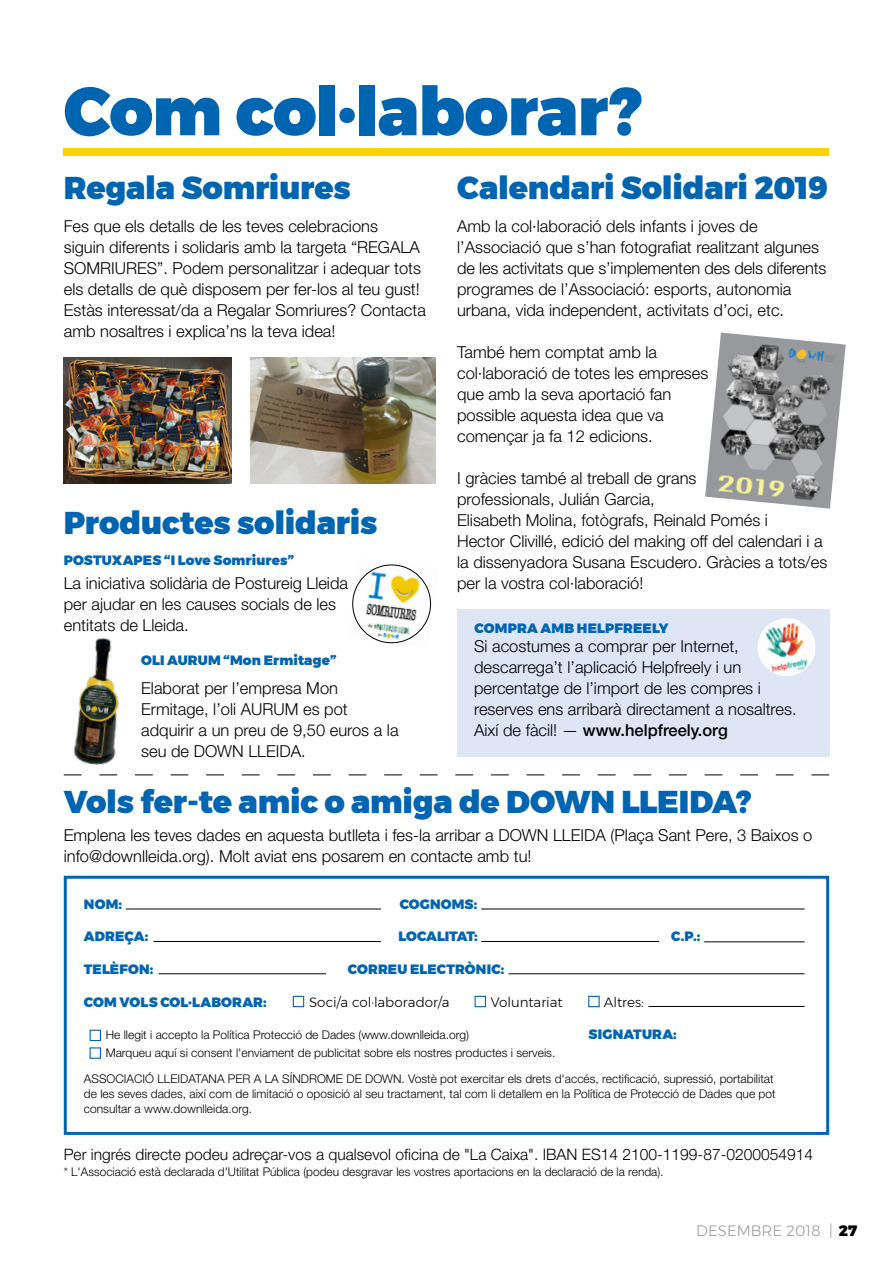
<style>
.page{position:relative;width:893px;height:1263px;background:#fff}
.page>*{position:absolute;margin:0;border:0;box-sizing:border-box;transform-origin:0 0}
.t1{font:900 67.5px "Montserrat";letter-spacing:-.01em;color:#0065b1}
.t2{font:900 31.5px "Montserrat";letter-spacing:-.005em;color:#0065b1}
.t3{font:300 16.5px/21px "Helvetica Neue LT Std";color:#000}
.t4{font:300 15.75px "Helvetica Neue LT Std";color:#000}
.t5{font:300 15px "Montserrat";color:#9d9d9c}
.t6{font:900 13.5px "Montserrat";letter-spacing:.01em;color:#0065b1}
.t7{font:300 13.5px "Montserrat";color:#000}
.t8{font:900 13.5px "Montserrat";letter-spacing:-.01em;color:#0065b1}
.t9{font:300 12px/15px "Helvetica Neue LT Std";color:#000}
.s1{font-weight:500}
.s2{font-weight:900;color:#000}
</style>
<div class="page">
<div style="left:64px;top:148px;width:765px;height:8px;background:#ffd000"></div>
<svg style="left:64px;top:774px;width:765px;height:1px"></svg>
<div style="left:64px;top:876px;width:765px;height:259px;border:3px solid #0065b1"></div>
<hr style="left:126px;top:909px;width:255px;height:1px;background:#000">
<hr style="left:153px;top:941px;width:228px;height:1px;background:#000">
<hr style="left:159px;top:973px;width:167px;height:1px;background:#000">
<hr style="left:481px;top:909px;width:323px;height:1px;background:#000">
<hr style="left:509px;top:973px;width:295px;height:1px;background:#000">
<hr style="left:481px;top:941px;width:178px;height:1px;background:#000">
<hr style="left:704px;top:941px;width:100px;height:1px;background:#000">
<hr style="left:648px;top:1006px;width:156px;height:1px;background:#000">
<div style="left:293px;top:996px;width:11px;height:11px;border:1px solid #0065b1"></div>
<div style="left:90px;top:1030px;width:11px;height:11px;border:1px solid #0065b1"></div>
<div style="left:90px;top:1047px;width:11px;height:12px;border:1px solid #0065b1"></div>
<div style="left:475px;top:996px;width:11px;height:11px;border:1px solid #0065b1"></div>
<div style="left:588px;top:996px;width:12px;height:11px;border:1px solid #0065b1"></div>
<img style="left:705px;top:333px;width:141px;height:176px">
<div style="left:457px;top:610px;width:372px;height:147px;background:#dee5f5"></div>
<img style="left:758px;top:618px;width:58px;height:58px">
<img style="left:64px;top:358px;width:167px;height:125px">
<img style="left:250px;top:358px;width:186px;height:126px">
<img style="left:73px;top:637px;width:46px;height:128px">
<img style="left:352px;top:564px;width:80px;height:80px">
<div style="left:353px;top:565px;width:78px;height:78px;border:1px solid #000;border-radius:50%"></div>
<h1 class="t1" style="left:64px;top:56px;width:579px">Com col·laborar?</h1>
<h2 class="t2" style="left:64px;top:162px;width:289px">Regala Somriures</h2>
<h2 class="t2" style="left:457px;top:162px;width:373px">Calendari Solidari 2019</h2>
<p class="t3" style="left:64px;top:215px;width:364px">Fes que els detalls de les teves celebracions<br>siguin diferents i solidaris amb la targeta “REGALA SOMRIURES”. Podem personalitzar i adequar tots els detalls de què disposem per fer-los al teu gust!<br>Estàs interessat/da a Regalar Somriures? Contacta amb nosaltres i explica’ns la teva idea!</p>
<h2 class="t2" style="left:64px;top:497px;width:315px">Productes solidaris</h2>
<p class="t6" style="left:64px;top:549px;width:232px">POSTUXAPES “I Love Somriures”</p>
<p class="t3" style="left:64px;top:572px;width:286px">La iniciativa solidària de Postureig Lleida per ajudar en les causes socials de les entitats de Lleida.</p>
<p class="t6" style="left:141px;top:649px;width:197px">OLI AURUM “Mon Ermitage”</p>
<p class="t3" style="left:141px;top:677px;width:259px">Elaborat per l’empresa Mon<br>Ermitage, l’oli AURUM es pot adquirir a un preu de 9,50 euros a la seu de DOWN LLEIDA.</p>
<p class="t3" style="left:457px;top:215px;width:371px">Amb la col·laboració dels infants i joves de l’Associació que s’han fotografiat realitzant algunes de les activitats que s’implementen des dels diferents programes de l’Associació: esports, autonomia urbana, vida independent, activitats d’oci, etc.</p>
<p class="t3" style="left:457px;top:341px;width:253px">També hem comptat amb la col·laboració de totes les empreses que amb la seva aportació fan possible aquesta idea que va començar ja fa 12 edicions.</p>
<p class="t3" style="left:457px;top:467px;width:372px">I gràcies també al treball de grans<br>professionals, Julián Garcia,<br>Elisabeth Molina, fotògrafs, Reinald Pomés i<br>Hector Clivillé, edició del making off del calendari i a la dissenyadora Susana Escudero. Gràcies a tots/es per la vostra col·laboració!</p>
<p class="t6" style="left:475px;top:617px;width:196px">COMPRA AMB HELPFREELY</p>
<p class="t3" style="left:474px;top:635px;width:324px">Si acostumes a comprar per Internet, descarrega’t l’aplicació Helpfreely i un percentatge de l’import de les compres i reserves ens arribarà directament a nosaltres.<br>Així de fàcil! — <span class="s1">www.helpfreely.org</span></p>
<h2 class="t2" style="left:64px;top:775px;width:689px">Vols fer-te amic o amiga de DOWN LLEIDA?</h2>
<p class="t3" style="left:64px;top:824px;width:750px">Emplena les teves dades en aquesta butlleta i fes-la arribar a DOWN LLEIDA (Plaça Sant Pere, 3 Baixos o info@downlleida.org). Molt aviat ens posarem en contacte amb tu!</p>
<p class="t6" style="left:400px;top:893px;width:79px">COGNOMS:</p>
<p class="t6" style="left:84px;top:893px;width:40px">NOM:</p>
<p class="t6" style="left:84px;top:925px;width:66px">ADREÇA:</p>
<p class="t6" style="left:84px;top:958px;width:71px">TELÈFON:</p>
<p class="t6" style="left:84px;top:991px;width:184px">COM VOLS COL·LABORAR:</p>
<p class="t8" style="left:398px;top:925px;width:81px">LOCALITAT:</p>
<p class="t6" style="left:671px;top:925px;width:31px">C.P.:</p>
<p class="t6" style="left:348px;top:958px;width:158px">CORREU ELECTRÒNIC:</p>
<p class="t7" style="left:309px;top:992px;width:142px">Soci/a col·laborador/a</p>
<p class="t9" style="left:106px;top:1025px;width:451px;line-height:18px">He llegit i accepto la Política Protecció de Dades (www.downlleida.org)<br>Marqueu aquí si consent l'enviament de publicitat sobre els nostres productes i serveis.</p>
<p class="t7" style="left:491px;top:992px;width:73px">Voluntariat</p>
<p class="t7" style="left:604px;top:992px;width:42px">Altres:</p>
<p class="t6" style="left:589px;top:1023px;width:90px">SIGNATURA:</p>
<p class="t9" style="left:84px;top:1071px;width:693px">ASSOCIACIÓ LLEIDATANA PER A LA SÍNDROME DE DOWN. Vostè pot exercitar els drets d'accés, rectificació, supressió, portabilitat de les seves dades, així com de limitació o oposició al seu tractament, tal com li detallem en la Política de Protecció de Dades que pot consultar a www.downlleida.org.</p>
<p class="t4" style="left:64px;top:1144px;width:751px">Per ingrés directe podeu adreçar-vos a qualsevol oficina de "La Caixa". IBAN ES14 2100-1199-87-0200054914</p>
<p class="t9" style="left:64px;top:1164px;width:601px">* L'Associació està declarada d'Utilitat Pública (podeu desgravar les vostres aportacions en la declaració de la renda).</p>
<p class="t5" style="left:696px;top:1220px;width:162px">DESEMBRE 2018 | <span class="s2">27</span></p>
</div>
